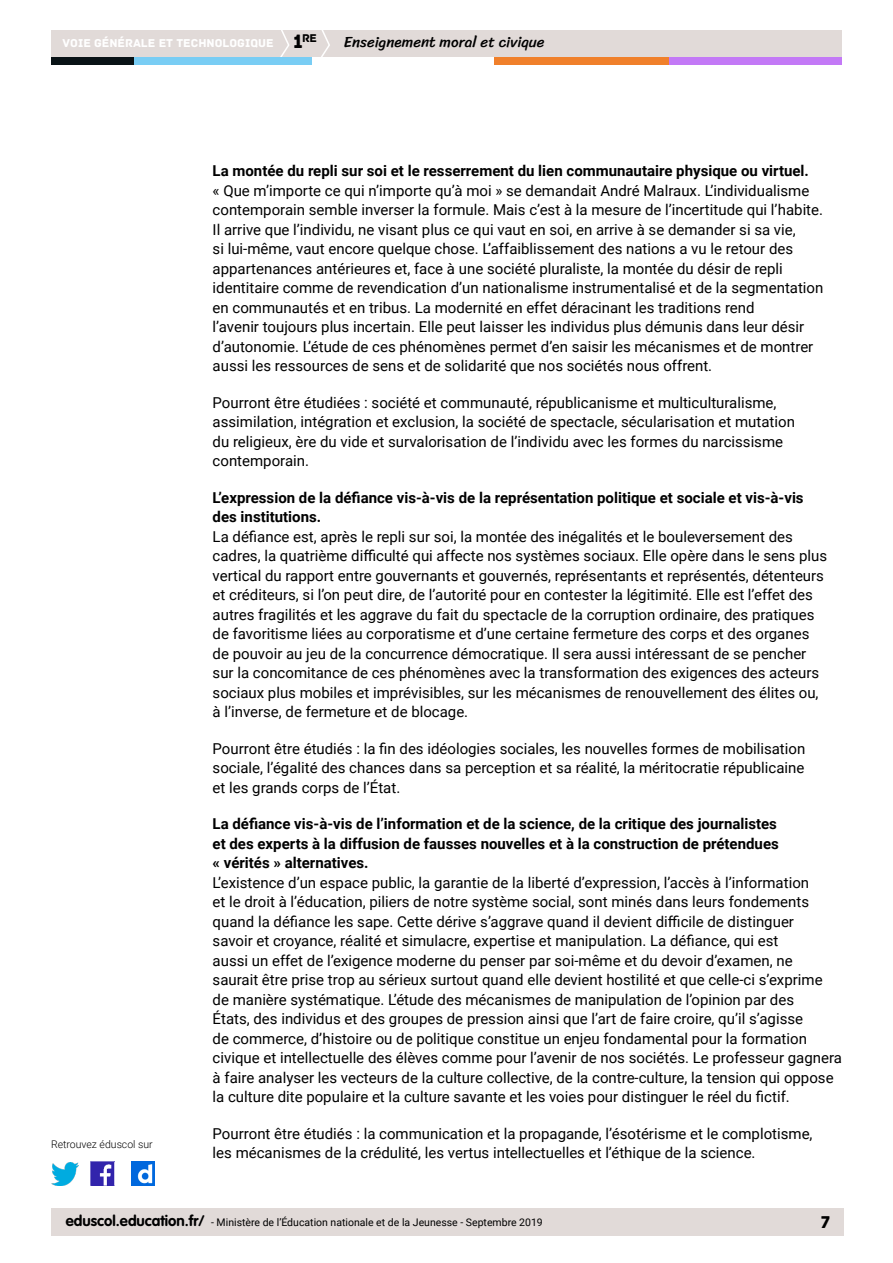
<style>
.page{position:relative;width:893px;height:1263px;background:#fff}
.page>*{position:absolute;margin:0;border:0;box-sizing:border-box;transform-origin:0 0}
.t1{font:18px "Archive";color:#000}
.t2{font:15px/19.5px "Roboto";color:#000}
.t3{font:700 15px/19.5px "Roboto";color:#000}
.t4{font:15px "Sriracha";color:#000}
.t5{font:12px "Archive";color:#fff}
.t6{font:11.85px "Archive";color:#000}
.t7{font:10.5px "Roboto";color:#000}
.t8{font:300 10.5px "Roboto";color:#000}
.s1{font-size:20.4px;color:#000}
.s2{font-family:"VAG Rounded Std";font-weight:700;font-size:15px}
</style>
<div class="page">
<div style="left:51px;top:30px;width:791px;height:27px;background:#e1dad8"></div>
<svg style="left:280px;top:30px;width:10px;height:27px"></svg>
<svg style="left:321px;top:30px;width:9px;height:27px"></svg>
<div style="left:133px;top:57px;width:179px;height:8px;background:#79cdf4"></div>
<div style="left:51px;top:57px;width:82px;height:8px;background:#091316"></div>
<div style="left:667px;top:57px;width:175px;height:8px;background:#c379f6"></div>
<div style="left:494px;top:57px;width:175px;height:8px;background:#f0802b"></div>
<div style="left:51px;top:1209px;width:792px;height:27px;background:#e1dad8"></div>
<img style="left:91px;top:1162px;width:23px;height:23px">
<img style="left:51px;top:1163px;width:28px;height:22px">
<img style="left:132px;top:1162px;width:22px;height:23px">
<p class="t6" style="left:302px;top:31px;width:16px">re</p>
<p class="t5" style="left:63px;top:36px;width:242px">VOIE GÉNÉRALE ET TECHNOLOGIQUE <span class="s1">1</span></p>
<p class="t4" style="left:344px;top:33px;width:202px">Enseignement moral et civique</p>
<p class="t8" style="left:51px;top:1137px;width:103px">Retrouvez éduscol sur</p>
<p class="t3" style="left:213px;top:160px;width:598px">La montée du repli sur soi et le resserrement du lien communautaire physique ou virtuel.</p>
<p class="t2" style="left:213px;top:180px;width:612px">« Que m’importe ce qui n’importe qu’à moi » se demandait André Malraux. L’individualisme contemporain semble inverser la formule. Mais c’est à la mesure de l’incertitude qui l’habite.<br>Il arrive que l’individu, ne visant plus ce qui vaut en soi, en arrive à se demander si sa vie,<br>si lui-même, vaut encore quelque chose. L’affaiblissement des nations a vu le retour des appartenances antérieures et, face à une société pluraliste, la montée du désir de repli identitaire comme de revendication d’un nationalisme instrumentalisé et de la segmentation en communautés et en tribus. La modernité en effet déracinant les traditions rend<br>l’avenir toujours plus incertain. Elle peut laisser les individus plus démunis dans leur désir d’autonomie. L’étude de ces phénomènes permet d’en saisir les mécanismes et de montrer aussi les ressources de sens et de solidarité que nos sociétés nous offrent.</p>
<p class="t2" style="left:213px;top:392px;width:584px">Pourront être étudiées : société et communauté, républicanisme et multiculturalisme, assimilation, intégration et exclusion, la société de spectacle, sécularisation et mutation du religieux, ère du vide et survalorisation de l’individu avec les formes du narcissisme contemporain.</p>
<p class="t3" style="left:213px;top:487px;width:593px">L’expression de la défiance vis-à-vis de la représentation politique et sociale et vis-à-vis des institutions.</p>
<p class="t2" style="left:213px;top:526px;width:616px">La défiance est, après le repli sur soi, la montée des inégalités et le bouleversement des cadres, la quatrième difficulté qui affecte nos systèmes sociaux. Elle opère dans le sens plus vertical du rapport entre gouvernants et gouvernés, représentants et représentés, détenteurs et créditeurs, si l’on peut dire, de l’autorité pour en contester la légitimité. Elle est l’effet des autres fragilités et les aggrave du fait du spectacle de la corruption ordinaire, des pratiques de favoritisme liées au corporatisme et d’une certaine fermeture des corps et des organes de pouvoir au jeu de la concurrence démocratique. Il sera aussi intéressant de se pencher sur la concomitance de ces phénomènes avec la transformation des exigences des acteurs sociaux plus mobiles et imprévisibles, sur les mécanismes de renouvellement des élites ou, à l’inverse, de fermeture et de blocage.</p>
<p class="t2" style="left:213px;top:738px;width:594px;text-align:justify">Pourront être étudiés : la fin des idéologies sociales, les nouvelles formes de mobilisation sociale, l’égalité des chances dans sa perception et sa réalité, la méritocratie républicaine et les grands corps de l’État.</p>
<p class="t3" style="left:213px;top:813px;width:568px">La défiance vis-à-vis de l’information et de la science, de la critique des journalistes et des experts à la diffusion de fausses nouvelles et à la construction de prétendues « vérités » alternatives.</p>
<p class="t2" style="left:213px;top:872px;width:631px">L’existence d’un espace public, la garantie de la liberté d’expression, l’accès à l’information<br>et le droit à l’éducation, piliers de notre système social, sont minés dans leurs fondements quand la défiance les sape. Cette dérive s’aggrave quand il devient difficile de distinguer<br>savoir et croyance, réalité et simulacre, expertise et manipulation. La défiance, qui est<br>aussi un effet de l’exigence moderne du penser par soi-même et du devoir d’examen, ne saurait être prise trop au sérieux surtout quand elle devient hostilité et que celle-ci s’exprime de manière systématique. L’étude des mécanismes de manipulation de l’opinion par des<br>États, des individus et des groupes de pression ainsi que l’art de faire croire, qu’il s’agisse<br>de commerce, d’histoire ou de politique constitue un enjeu fondamental pour la formation civique et intellectuelle des élèves comme pour l’avenir de nos sociétés. Le professeur gagnera à faire analyser les vecteurs de la culture collective, de la contre-culture, la tension qui oppose la culture dite populaire et la culture savante et les voies pour distinguer le réel du fictif.</p>
<p class="t2" style="left:213px;top:1123px;width:601px">Pourront être étudiés : la communication et la propagande, l’ésotérisme et le complotisme, les mécanismes de la crédulité, les vertus intellectuelles et l’éthique de la science.</p>
<p class="t7" style="left:66px;top:1215px;width:478px"><span class="s2">eduscol.education.fr/</span> - Ministère de l’Éducation nationale et de la Jeunesse - Septembre 2019</p>
<p class="t1" style="left:820px;top:1211px;width:11px">7</p>
</div>
